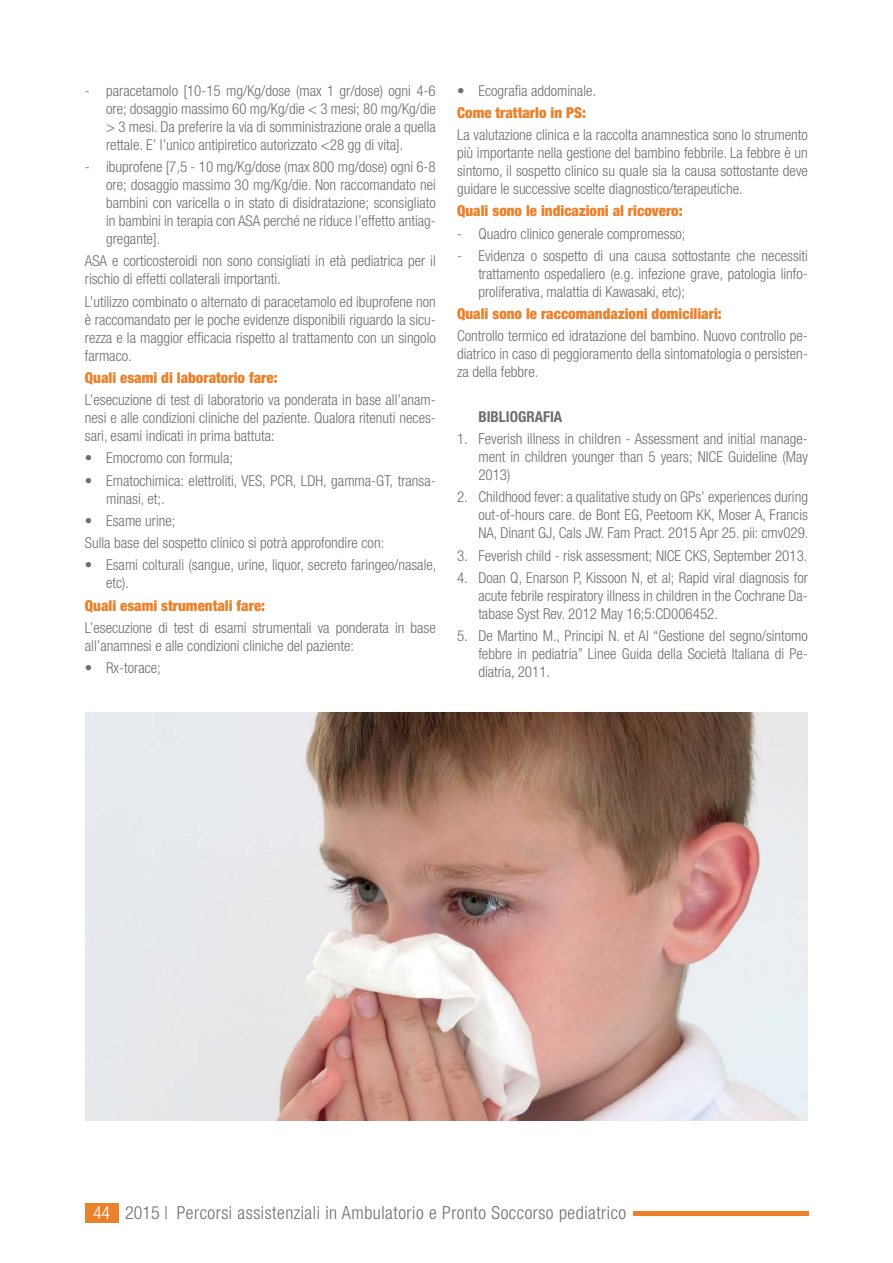
<style>
.page{position:relative;width:893px;height:1263px;background:#fff}
.page>*{position:absolute;margin:0;border:0;box-sizing:border-box;transform-origin:0 0}
.t1{font:300 condensed 18px "Helvetica Neue LT Std";letter-spacing:.03em;color:#6d6e71}
.t2{font:300 condensed 15px/18px "Helvetica Neue LT Std";color:#6d6e71;text-align:justify}
.t3{font:900 condensed 15px "Helvetica Neue LT Std";color:#eb812b}
.t4{font:700 condensed 15px "Helvetica Neue LT Std";color:#6d6e71}
.s1{color:#fff}
</style>
<div class="page">
<div style="left:85px;top:1203px;width:33px;height:19px;background:#eb812b"></div>
<hr style="left:633px;top:1211px;width:176px;height:4px;background:#eb812b">
<img style="left:85px;top:712px;width:723px;height:408px">
<p class="t2" style="left:106px;top:81px;width:331px;text-indent:-21px">- paracetamolo [10-15 mg/Kg/dose (max 1 gr/dose) ogni 4-6 ore; dosaggio massimo 60 mg/Kg/die &lt; 3 mesi; 80 mg/Kg/die &gt; 3 mesi. Da preferire la via di somministrazione orale a quella rettale. E’ l’unico antipiretico autorizzato &lt;28 gg di vita].</p>
<p class="t2" style="left:106px;top:158px;width:331px;text-indent:-21px">- ibuprofene [7,5 - 10 mg/Kg/dose (max 800 mg/dose) ogni 6-8 ore; dosaggio massimo 30 mg/Kg/die. Non raccomandato nei bambini con varicella o in stato di disidratazione; sconsigliato in bambini in terapia con ASA perché ne riduce l’effetto antiag&shy;gregante].</p>
<p class="t2" style="left:85px;top:252px;width:352px">ASA e corticosteroidi non sono consigliati in età pediatrica per il rischio di effetti collaterali importanti.</p>
<p class="t2" style="left:85px;top:292px;width:353px">L’utilizzo combinato o alternato di paracetamolo ed ibuprofene non è raccomandato per le poche evidenze disponibili riguardo la sicu&shy;rezza e la maggior efficacia rispetto al trattamento con un singolo farmaco.</p>
<p class="t3" style="left:85px;top:368px;width:194px">Quali esami di laboratorio fare:</p>
<p class="t2" style="left:85px;top:391px;width:353px">L’esecuzione di test di laboratorio va ponderata in base all’anam&shy;nesi e alle condizioni cliniche del paziente. Qualora ritenuti neces&shy;sari, esami indicati in prima battuta:</p>
<p class="t2" style="left:85px;top:449px;width:150px">• Emocromo con formula;</p>
<p class="t2" style="left:106px;top:471px;width:331px;text-indent:-21px">• Ematochimica: elettroliti, VES, PCR, LDH, gamma-GT, transa&shy;minasi, et;.</p>
<p class="t2" style="left:85px;top:509px;width:301px;line-height:22.2px">• Esame urine;<br>Sulla base del sospetto clinico si potrà approfondire con:</p>
<p class="t2" style="left:106px;top:556px;width:332px;text-indent:-21px">• Esami colturali (sangue, urine, liquor, secreto faringeo/nasale, etc).</p>
<p class="t3" style="left:85px;top:596px;width:182px">Quali esami strumentali fare:</p>
<p class="t2" style="left:85px;top:618px;width:352px">L’esecuzione di test di esami strumentali va ponderata in base all’anamnesi e alle condizioni cliniche del paziente:</p>
<p class="t2" style="left:85px;top:659px;width:77px">• Rx-torace;</p>
<p class="t2" style="left:457px;top:81px;width:140px">• Ecografia addominale.</p>
<p class="t3" style="left:457px;top:103px;width:130px">Come trattarlo in PS:</p>
<p class="t2" style="left:457px;top:126px;width:352px">La valutazione clinica e la raccolta anamnestica sono lo strumento più importante nella gestione del bambino febbrile. La febbre è un sintomo, il sospetto clinico su quale sia la causa sottostante deve guidare le successive scelte diagnostico/terapeutiche.</p>
<p class="t3" style="left:457px;top:202px;width:227px">Quali sono le indicazioni al ricovero:</p>
<p class="t2" style="left:457px;top:224px;width:230px">- Quadro clinico generale compromesso;</p>
<p class="t2" style="left:478px;top:246px;width:331px;text-indent:-21px">- Evidenza o sospetto di una causa sottostante che necessiti trattamento ospedaliero (e.g. infezione grave, patologia linfo&shy;proliferativa, malattia di Kawasaki, etc);</p>
<p class="t3" style="left:457px;top:305px;width:266px">Quali sono le raccomandazioni domiciliari:</p>
<p class="t2" style="left:457px;top:327px;width:352px">Controllo termico ed idratazione del bambino. Nuovo controllo pe&shy;diatrico in caso di peggioramento della sintomatologia o persisten&shy;za della febbre.</p>
<p class="t4" style="left:478px;top:407px;width:85px">BIBLIOGRAFIA</p>
<p class="t2" style="left:478px;top:430px;width:331px;text-indent:-21px">1. Feverish illness in children - Assessment and initial manage&shy;ment in children younger than 5 years; NICE Guideline (May 2013)</p>
<p class="t2" style="left:478px;top:488px;width:332px;text-indent:-21px">2. Childhood fever: a qualitative study on GPs’ experiences during out-of-hours care. de Bont EG, Peetoom KK, Moser A, Francis NA, Dinant GJ, Cals JW. Fam Pract. 2015 Apr 25. pii: cmv029.</p>
<p class="t2" style="left:457px;top:546px;width:352px">3. Feverish child - risk assessment; NICE CKS, September 2013.</p>
<p class="t2" style="left:478px;top:568px;width:331px;text-indent:-21px">4. Doan Q, Enarson P, Kissoon N, et al; Rapid viral diagnosis for acute febrile respiratory illness in children in the Cochrane Da&shy;tabase Syst Rev. 2012 May 16;5:CD006452.</p>
<p class="t2" style="left:478px;top:627px;width:331px;text-indent:-21px">5. De Martino M., Principi N. et Al “Gestione del segno/sintomo febbre in pediatria” Linee Guida della Società Italiana di Pe&shy;diatria, 2011.</p>
<p class="t1" style="left:93px;top:1202px;width:535px"><span class="s1">44</span> 2015 | Percorsi assistenziali in Ambulatorio e Pronto Soccorso pediatrico</p>
</div>
